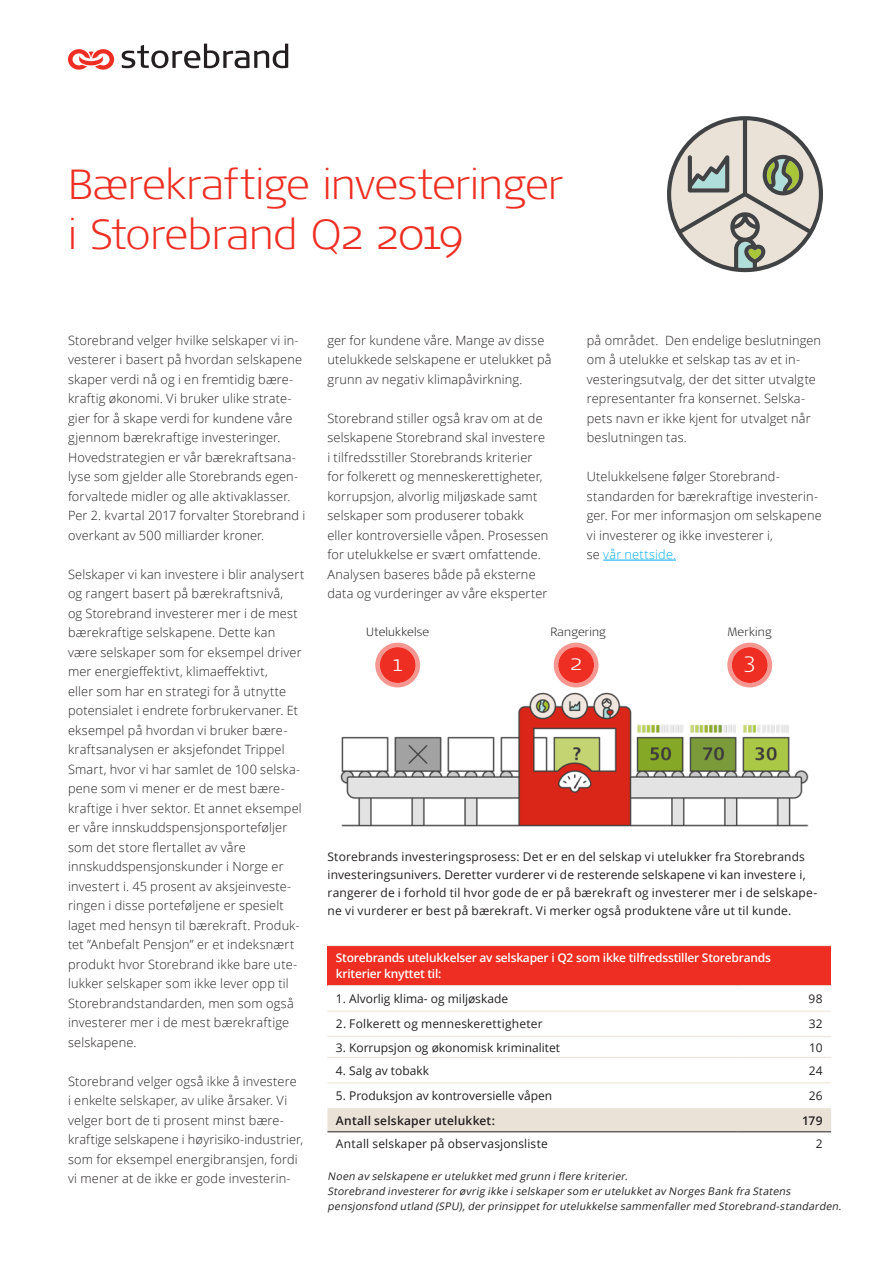
<style>
.page{position:relative;width:893px;height:1263px;background:#fff}
.page>*{position:absolute;margin:0;border:0;box-sizing:border-box;transform-origin:0 0}
.Hovedtittel_28_33_sv{font:300 expanded 42px/49.5px "Signa OT";letter-spacing:-.01em;color:#ee2e22}
.t1{font:300 expanded 21.75px "Signa OT";color:#fff}
.Brødtekst_8_5_13{font:300 12.75px/19.5px "Open Sans";letter-spacing:.01em;color:#231f20}
.Faktatekst_8_12{font:12px/18px "Open Sans";letter-spacing:.01em;color:#231f20}
.t2{font:600 12px/16.5px "Open Sans";letter-spacing:-.02em;color:#fff}
.Graf_bildetekst_8_10{font:12px "Open Sans";letter-spacing:.015em;color:#231f20}
.Graf_bildetekst_8_10-2{font:600 12px "Open Sans";letter-spacing:.015em;color:#231f20}
.t3{font:300 expanded 11.85px "Signa OT";letter-spacing:.015em;color:#231f20}
.Fotnote{font:italic 10.5px/15px "Open Sans";letter-spacing:.02em;color:#231f20}
.s1{color:#00aeef}
</style>
<div class="page">
<hr style="left:603px;top:560px;width:73px;height:1px;background:#00aeef">
<svg style="left:667px;top:116px;width:156px;height:156px"></svg>
<img style="left:340px;top:692px;width:469px;height:135px">
<div style="left:380px;top:647px;width:36px;height:36px;background:#ee2e22;border-radius:50%"></div>
<div style="left:375px;top:643px;width:45px;height:44px;border:4px solid #ee2e22;border-radius:50%"></div>
<div style="left:558px;top:647px;width:36px;height:36px;background:#ee2e22;border-radius:50%"></div>
<div style="left:554px;top:643px;width:44px;height:44px;border:4px solid #ee2e22;border-radius:50%"></div>
<div style="left:732px;top:647px;width:36px;height:36px;background:#ee2e22;border-radius:50%"></div>
<div style="left:727px;top:643px;width:45px;height:44px;border:4px solid #ee2e22;border-radius:50%"></div>
<div style="left:327px;top:945px;width:504px;height:40px;background:#ee2e22"></div>
<div style="left:327px;top:1108px;width:504px;height:23px;background:#ebe2d7"></div>
<hr style="left:327px;top:945px;width:411px;height:1px;background:#ebe2d7">
<hr style="left:738px;top:945px;width:93px;height:1px;background:#ebe2d7">
<hr style="left:327px;top:985px;width:411px;height:1px;background:#ebe2d7">
<hr style="left:738px;top:985px;width:93px;height:1px;background:#ebe2d7">
<hr style="left:327px;top:1011px;width:411px;height:1px;background:#ebe2d7">
<hr style="left:738px;top:1011px;width:93px;height:1px;background:#ebe2d7">
<hr style="left:327px;top:1036px;width:411px;height:1px;background:#ebe2d7">
<hr style="left:327px;top:1057px;width:411px;height:1px;background:#ebe2d7">
<hr style="left:327px;top:1082px;width:411px;height:1px;background:#ebe2d7">
<hr style="left:738px;top:1036px;width:93px;height:1px;background:#ebe2d7">
<hr style="left:738px;top:1057px;width:93px;height:1px;background:#ebe2d7">
<hr style="left:738px;top:1082px;width:93px;height:1px;background:#ebe2d7">
<hr style="left:327px;top:1131px;width:411px;height:1px;background:#231f20">
<hr style="left:738px;top:1131px;width:93px;height:1px;background:#231f20">
<svg style="left:68px;top:49px;width:47px;height:21px"></svg>
<svg style="left:122px;top:44px;width:166px;height:24px"></svg>
<p class="Hovedtittel_28_33_sv" style="left:68px;top:160px;width:497px">Bærekraftige investeringer i Storebrand Q2 2019</p>
<p class="Brødtekst_8_5_13" style="left:68px;top:330px;width:239px">Storebrand velger hvilke selskaper vi in&shy;vesterer i basert på hvordan selskapene skaper verdi nå og i en fremtidig bære&shy;kraftig økonomi. Vi bruker ulike strate&shy;gier for å skape verdi for kundene våre gjennom bærekraftige investeringer.<br>Hovedstrategien er vår bærekraftsana&shy;lyse som gjelder alle Storebrands egen&shy;forvaltede midler og alle aktivaklasser.<br>Per 2. kvartal 2017 forvalter Storebrand i overkant av 500 milliarder kroner.</p>
<p class="Brødtekst_8_5_13" style="left:68px;top:564px;width:238px">Selskaper vi kan investere i blir analysert og rangert basert på bærekraftsnivå,<br>og Storebrand investerer mer i de mest bærekraftige selskapene. Dette kan være selskaper som for eksempel driver mer energieffektivt, klimaeffektivt,<br>eller som har en strategi for å utnytte potensialet i endrete forbrukervaner. Et eksempel på hvordan vi bruker bære&shy;kraftsanalysen er aksjefondet Trippel Smart, hvor vi har samlet de 100 selska&shy;pene som vi mener er de mest bære&shy;kraftige i hver sektor. Et annet eksempel er våre innskuddspensjonsporteføljer som det store flertallet av våre innskuddspensjonskunder i Norge er investert i. 45 prosent av aksjeinveste&shy;ringen i disse porteføljene er spesielt laget med hensyn til bærekraft. Produk&shy;tet ”Anbefalt Pensjon” er et indeksnært produkt hvor Storebrand ikke bare ute&shy;lukker selskaper som ikke lever opp til Storebrandstandarden, men som også investerer mer i de mest bærekraftige selskapene.</p>
<p class="Brødtekst_8_5_13" style="left:68px;top:1071px;width:237px">Storebrand velger også ikke å investere<br>i enkelte selskaper, av ulike årsaker. Vi velger bort de ti prosent minst bære&shy;kraftige selskapene i høyrisiko-industrier, som for eksempel energibransjen, fordi vi mener at de ikke er gode investerin-</p>
<p class="Brødtekst_8_5_13" style="left:327px;top:330px;width:226px">ger for kundene våre. Mange av disse utelukkede selskapene er utelukket på grunn av negativ klimapåvirkning.</p>
<p class="Brødtekst_8_5_13" style="left:327px;top:408px;width:222px">Storebrand stiller også krav om at de selskapene Storebrand skal investere i tilfredsstiller Storebrands kriterier for folkerett og menneskerettigheter, korrupsjon, alvorlig miljøskade samt selskaper som produserer tobakk eller kontroversielle våpen. Prosessen for utelukkelse er svært omfattende.<br>Analysen baseres både på eksterne data og vurderinger av våre eksperter</p>
<p class="Brødtekst_8_5_13" style="left:587px;top:330px;width:236px">på området. Den endelige beslutningen om å utelukke et selskap tas av et in&shy;vesteringsutvalg, der det sitter utvalgte representanter fra konsernet. Selska&shy;pets navn er ikke kjent for utvalget når beslutningen tas.</p>
<p class="Brødtekst_8_5_13" style="left:587px;top:466px;width:236px">Utelukkelsene følger Storebrand&shy;standarden for bærekraftige investerin&shy;ger. For mer informasjon om selskapene vi investerer og ikke investerer i,<br>se <span class="s1">vår nettside.</span></p>
<p class="t3" style="left:366px;top:625px;width:65px">Utelukkelse</p>
<p class="t3" style="left:550px;top:625px;width:57px">Rangering</p>
<p class="t3" style="left:728px;top:625px;width:45px">Merking</p>
<p class="t1" style="left:393px;top:651px;width:11px">1</p>
<p class="t1" style="left:570px;top:650px;width:13px">2</p>
<p class="t1" style="left:744px;top:648px;width:13px">3</p>
<p class="Faktatekst_8_12" style="left:328px;top:847px;width:491px">Storebrands investeringsprosess: Det er en del selskap vi utelukker fra Storebrands investeringsunivers. Deretter vurderer vi de resterende selskapene vi kan investere i, rangerer de i forhold til hvor gode de er på bærekraft og investerer mer i de selskape&shy;ne vi vurderer er best på bærekraft. Vi merker også produktene våre ut til kunde.</p>
<p class="t2" style="left:336px;top:949px;width:436px">Storebrands utelukkelser av selskaper i Q2 som ikke tilfredsstiller Storebrands kriterier knyttet til:</p>
<p class="Faktatekst_8_12" style="left:336px;top:989px;width:174px">1. Alvorlig klima- og miljøskade</p>
<p class="Faktatekst_8_12" style="left:809px;top:989px;width:16px">98</p>
<p class="Faktatekst_8_12" style="left:336px;top:1015px;width:208px">2. Folkerett og menneskerettigheter</p>
<p class="Faktatekst_8_12" style="left:809px;top:1015px;width:15px">32</p>
<p class="Faktatekst_8_12" style="left:336px;top:1038px;width:226px">3. Korrupsjon og økonomisk kriminalitet</p>
<p class="Faktatekst_8_12" style="left:809px;top:1038px;width:15px">10</p>
<p class="Faktatekst_8_12" style="left:336px;top:1061px;width:95px">4. Salg av tobakk</p>
<p class="Faktatekst_8_12" style="left:809px;top:1061px;width:15px">24</p>
<p class="Faktatekst_8_12" style="left:336px;top:1086px;width:218px">5. Produksjon av kontroversielle våpen</p>
<p class="Faktatekst_8_12" style="left:809px;top:1086px;width:15px">26</p>
<p class="Graf_bildetekst_8_10-2" style="left:336px;top:1112px;width:161px">Antall selskaper utelukket:</p>
<p class="Graf_bildetekst_8_10-2" style="left:802px;top:1112px;width:22px">179</p>
<p class="Graf_bildetekst_8_10" style="left:336px;top:1136px;width:213px">Antall selskaper på observasjonsliste</p>
<p class="Faktatekst_8_12" style="left:816px;top:1134px;width:8px">2</p>
<p class="Fotnote" style="left:328px;top:1168px;width:304px">Noen av selskapene erutelukketmed grunn iflere kriterier.</p>
<p class="Fotnote" style="left:328px;top:1183px;width:518px">Storebrand investererforøvrig ikke iselskapersom erutelukketav Norges Bank fra Statens pensjonsfond utland (SPU),derprinsippetforutelukkelse sammenfallermed Storebrand-standarden.</p>
</div>
